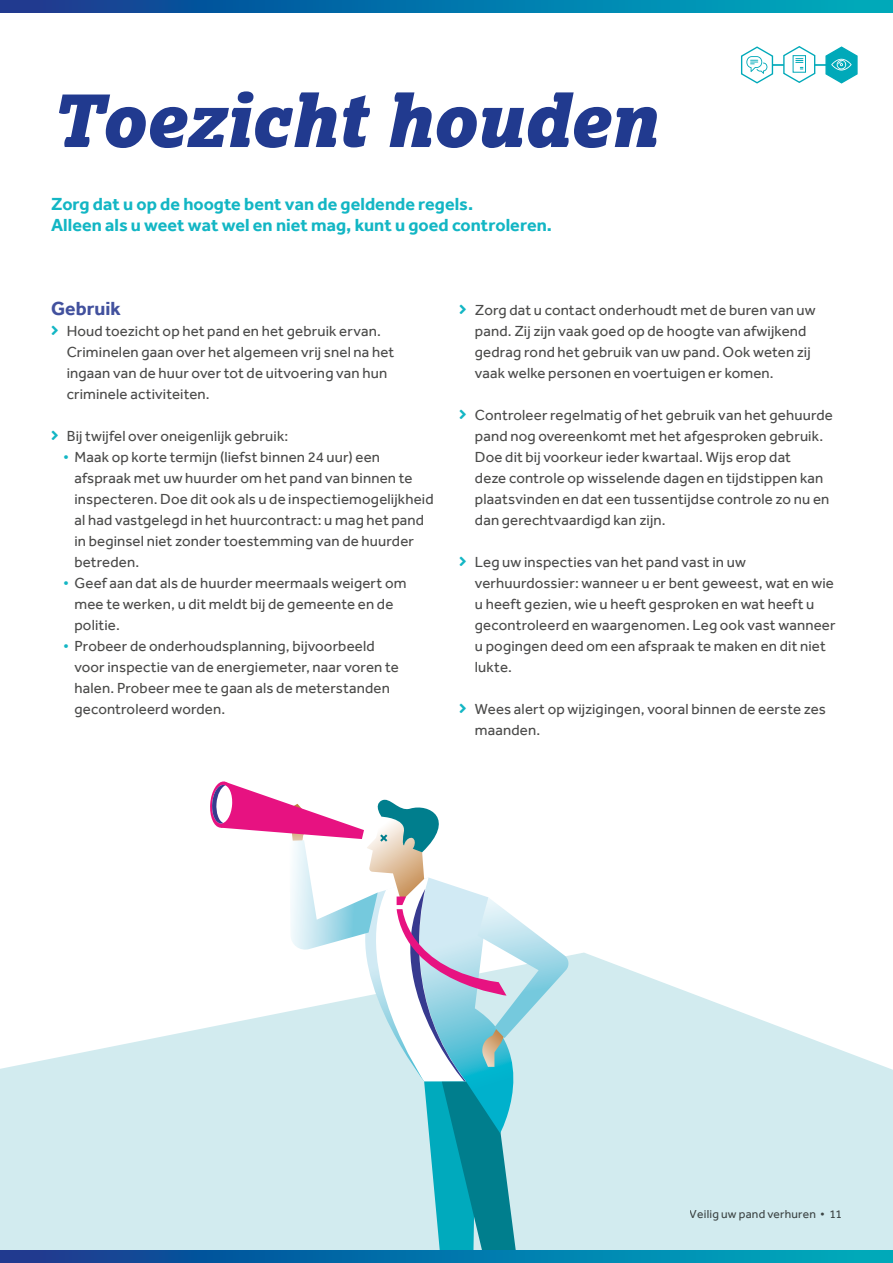
<style>
.page{position:relative;width:893px;height:1263px;background:#fff}
.page>*{position:absolute;margin:0;border:0;box-sizing:border-box;transform-origin:0 0}
.t1{font:italic 900 72px "Lexia";letter-spacing:-.01em;color:#213a8f}
.t2{font:700 19.5px "Effra";letter-spacing:.005em;color:#42519e}
.t3{font:700 18px/21px "Effra";color:#13b6c4}
.t4{font:15px/21px "Effra";letter-spacing:.01em;color:#4a4a49}
.t5{font:12px "Effra";letter-spacing:.02em;color:#4a4a49}
.s1{color:#13b6c4}
</style>
<div class="page">
<hr style="left:765px;top:64px;width:81px;height:2px;background:#00a9b9">
<svg style="left:825px;top:46px;width:33px;height:38px"></svg>
<svg style="left:782px;top:46px;width:34px;height:37px"></svg>
<svg style="left:741px;top:46px;width:33px;height:38px"></svg>
<svg style="left:0;top:952px;width:893px;height:298px;fill:#d2ebef"></svg>
<svg style="left:209px;top:781px;width:361px;height:469px"></svg>
<svg style="left:0;top:0;width:893px;height:13px;background:#0574a8"></svg>
<svg style="left:0;top:1250px;width:893px;height:13px;background:#0574a8"></svg>
<h1 class="t1" style="left:51px;top:73px;width:608px">Toezicht houden</h1>
<p class="t3" style="left:51px;top:193px;width:502px">Zorg dat u op de hoogte bent van de geldende regels.<br>Alleen als u weet wat wel en niet mag, kunt u goed controleren.</p>
<h2 class="t2" style="left:51px;top:297px;width:71px">Gebruik</h2>
<p class="t4" style="left:67px;top:320px;width:329px">Houd toezicht op het pand en het gebruik ervan.<br>Criminelen gaan over het algemeen vrij snel na het ingaan van de huur over tot de uitvoering van hun criminele activiteiten.</p>
<p class="t4" style="left:67px;top:425px;width:223px">Bij twijfel over oneigenlijk gebruik:</p>
<p class="t4" style="left:74px;top:446px;width:361px;text-indent:-11px"><span class="s1">•</span> Maak op korte termijn (liefst binnen 24 uur) een afspraak met uw huurder om het pand van binnen te inspecteren. Doe dit ook als u de inspectiemogelijkheid al had vastgelegd in het huurcontract: u mag het pand in beginsel niet zonder toestemming van de huurder betreden.</p>
<p class="t4" style="left:74px;top:572px;width:334px;text-indent:-11px"><span class="s1">•</span> Geef aan dat als de huurder meermaals weigert om mee te werken, u dit meldt bij de gemeente en de politie.</p>
<p class="t4" style="left:74px;top:635px;width:326px;text-indent:-11px"><span class="s1">•</span> Probeer de onderhoudsplanning, bijvoorbeeld voor inspectie van de energiemeter, naar voren te halen. Probeer mee te gaan als de meterstanden gecontroleerd worden.</p>
<p class="t4" style="left:475px;top:299px;width:342px">Zorg dat u contact onderhoudt met de buren van uw pand. Zij zijn vaak goed op de hoogte van afwijkend gedrag rond het gebruik van uw pand. Ook weten zij vaak welke personen en voertuigen er komen.</p>
<p class="t4" style="left:475px;top:404px;width:359px">Controleer regelmatig of het gebruik van het gehuurde pand nog overeenkomt met het afgesproken gebruik.<br>Doe dit bij voorkeur ieder kwartaal. Wijs erop dat<br>deze controle op wisselende dagen en tijdstippen kan plaatsvinden en dat een tussentijdse controle zo nu en dan gerechtvaardigd kan zijn.</p>
<p class="t4" style="left:475px;top:551px;width:362px">Leg uw inspecties van het pand vast in uw verhuurdossier: wanneer u er bent geweest, wat en wie u heeft gezien, wie u heeft gesproken en wat heeft u gecontroleerd en waargenomen. Leg ook vast wanneer u pogingen deed om een afspraak te maken en dit niet lukte.</p>
<p class="t4" style="left:475px;top:698px;width:353px">Wees alert op wijzigingen, vooral binnen de eerste zes maanden.</p>
<p class="t5" style="left:690px;top:1207px;width:153px">Veilig uw pand verhuren • 11</p>
</div>
